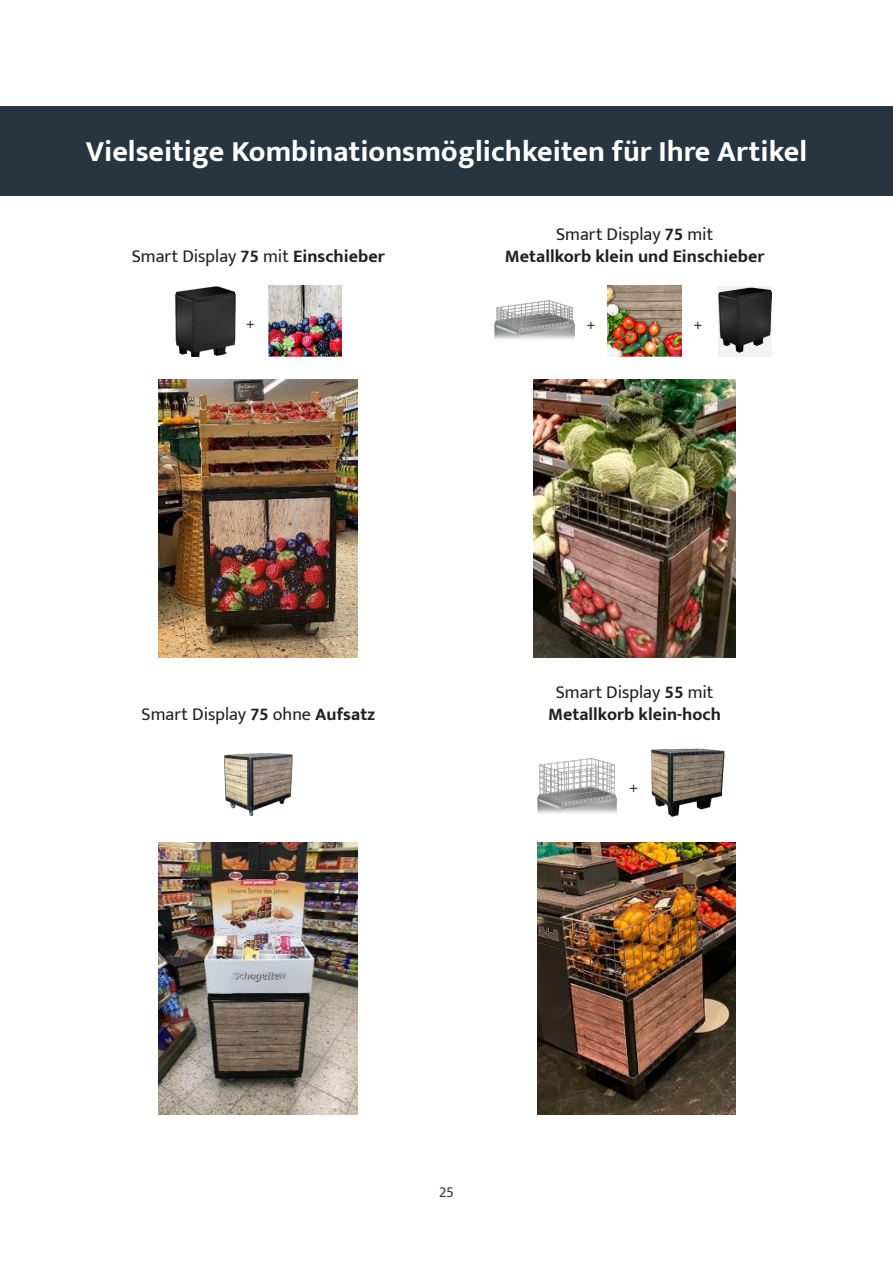
<style>
.page{position:relative;width:893px;height:1263px;background:#fff}
.page>*{position:absolute;margin:0;border:0;box-sizing:border-box;transform-origin:0 0}
.t1{font:700 30px "Mukta Vaani";color:#fff}
.t2{font:18px "Mukta Vaani";color:#231f20}
.t3{font:700 18px "Mukta Vaani";color:#231f20}
.t4{font:15px "Mukta Vaani";color:#231f20}
.t5{font:15px "Mukta Vaani";color:#273540}
.s1{font-weight:700}
</style>
<div class="page">
<div style="left:0;top:106px;width:893px;height:90px;background:#273540"></div>
<img style="left:175px;top:286px;width:60px;height:70px">
<img style="left:224px;top:753px;width:69px;height:63px">
<img style="left:719px;top:286px;width:52px;height:70px">
<img style="left:269px;top:286px;width:72px;height:70px">
<img style="left:608px;top:286px;width:73px;height:70px">
<img style="left:159px;top:380px;width:199px;height:278px">
<img style="left:159px;top:842px;width:199px;height:272px">
<img style="left:533px;top:380px;width:203px;height:278px">
<img style="left:537px;top:842px;width:199px;height:272px">
<img style="left:494px;top:301px;width:80px;height:39px">
<img style="left:537px;top:758px;width:80px;height:56px">
<img style="left:651px;top:748px;width:74px;height:69px">
<p class="t1" style="left:86px;top:133px;width:723px">Vielseitige Kombinationsmöglichkeiten für Ihre Artikel</p>
<p class="t2" style="left:132px;top:245px;width:254px">Smart Display <span class="s1">75</span> mit <span class="s1">Einschieber</span></p>
<p class="t2" style="left:556px;top:224px;width:159px">Smart Display <span class="s1">75</span> mit</p>
<p class="t3" style="left:505px;top:245px;width:261px">Metallkorb klein und Einschieber</p>
<p class="t4" style="left:246px;top:315px;width:10px">+</p>
<p class="t4" style="left:587px;top:316px;width:10px">+</p>
<p class="t4" style="left:694px;top:316px;width:10px">+</p>
<p class="t2" style="left:142px;top:703px;width:235px">Smart Display <span class="s1">75</span> ohne <span class="s1">Aufsatz</span></p>
<p class="t2" style="left:556px;top:681px;width:159px">Smart Display <span class="s1">55</span> mit</p>
<p class="t3" style="left:548px;top:703px;width:175px">Metallkorb klein-hoch</p>
<p class="t4" style="left:630px;top:779px;width:10px">+</p>
<p class="t5" style="left:439px;top:1183px;width:16px">25</p>
</div>
